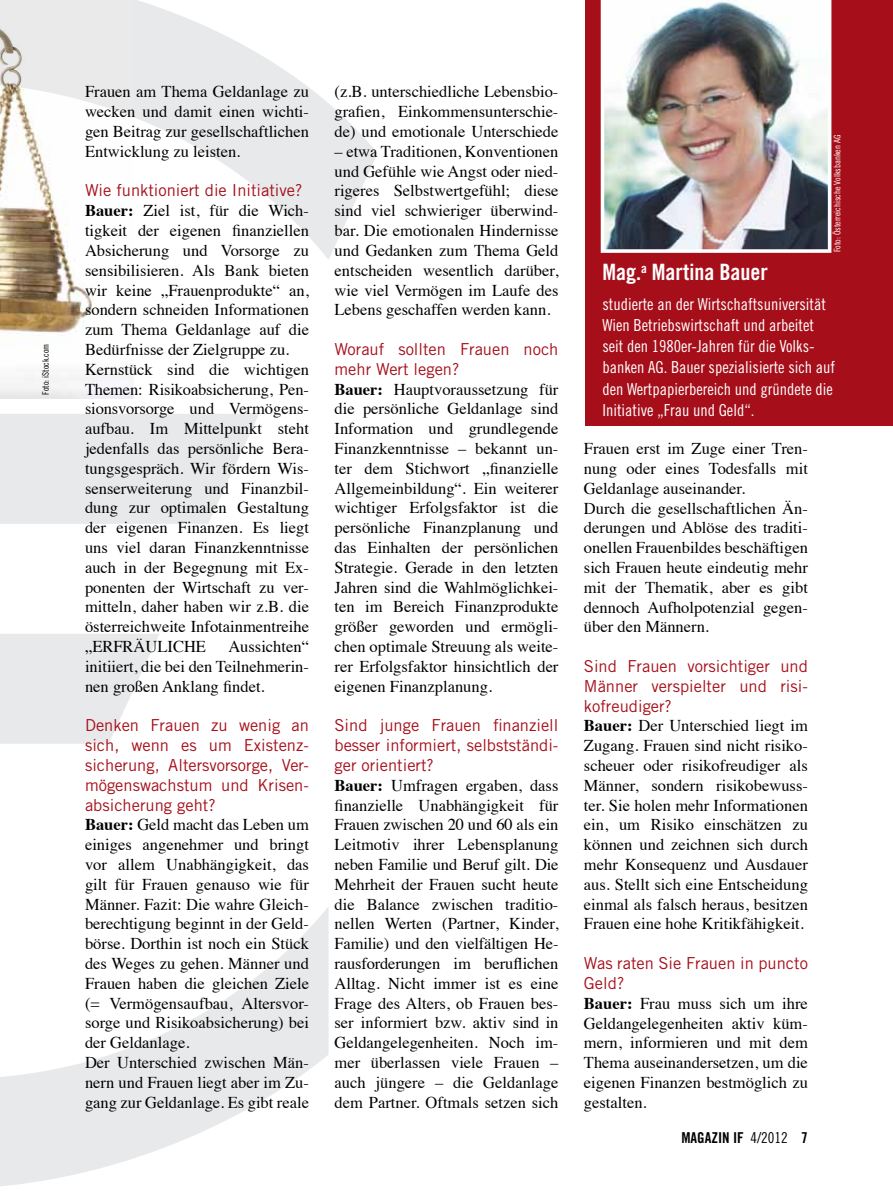
<style>
.page{position:relative;width:893px;height:1191px;background:#fff}
.page>*{position:absolute;margin:0;border:0;box-sizing:border-box;transform-origin:0 0}
.t1{font:22.5px "Trade Gothic Bold Cond Twenty";color:#fff}
.t2{font:16.5px/19.8px "Times";color:#000;text-align:justify}
.t3{font:16.5px/19.8px "Trade Gothic";color:#a60f1a;text-align:justify}
.t4{font:16.5px/21px "Trade Gothic Cond Eighteen";color:#fff}
.t5{font:15px "Trade Gothic Bold Cond Twenty";color:#000}
.t6{font:9px "Trade Gothic Cond Eighteen";color:#fff}
.t7{font:9px "Trade Gothic Cond Eighteen";color:#000}
.s1{font-weight:700}
.s2{font-family:"Trade Gothic Cond Eighteen"}
</style>
<div class="page">
<img style="left:0;top:0;width:134px;height:398px">
<div style="left:585px;top:0;width:308px;height:425px;background:#a60f1a"></div>
<img style="left:601px;top:0;width:230px;height:253px">
<p class="t7" style="left:40px;top:394px;width:53px;rotate:-90deg">Foto: istock.com</p>
<p class="t2" style="left:85px;top:81px;width:225px">Frauen am Thema Geldanlage zu wecken und damit einen wichti&shy;gen Beitrag zur gesellschaftlichen Entwicklung zu leisten.</p>
<p class="t3" style="left:85px;top:180px;width:219px">Wie funktioniert die Initiative?</p>
<p class="t2" style="left:85px;top:199px;width:225px;text-align:left"><span class="s1">Bauer:</span> Ziel ist, für die Wich&shy;tigkeit der eigenen finanziellen<br>Absicherung und Vorsorge zu sensibilisieren. Als Bank bieten wir keine „Frauenprodukte“ an, sondern schneiden Informationen zum Thema Geldanlage auf die<br>Bedürfnisse der Zielgruppe zu.<br>Kernstück sind die wichtigen<br>Themen: Risikoabsicherung, Pen&shy;sionsvorsorge und Vermögens&shy;aufbau. Im Mittelpunkt steht jedenfalls das persönliche Bera&shy;tungsgespräch. Wir fördern Wis&shy;senserweiterung und Finanzbil&shy;dung zur optimalen Gestaltung der eigenen Finanzen. Es liegt uns viel daran Finanzkenntnisse auch in der Begegnung mit Ex&shy;ponenten der Wirtschaft zu ver&shy;mitteln, daher haben wir z.B. die österreichweite Infotainmentreihe „ERFRÄULICHE</p>
<p class="t2" style="left:85px;top:635px;width:225px;text-indent:143px">Aussichten“ initiiert, die bei den Teilnehmerin&shy;nen großen Anklang findet.</p>
<p class="t3" style="left:85px;top:715px;width:225px">Denken Frauen zu wenig an sich, wenn es um Existenz&shy;sicherung, Altersvorsorge, Ver&shy;mögenswachstum und Krisen&shy;absicherung geht?</p>
<p class="t2" style="left:85px;top:813px;width:225px;text-align:left"><span class="s1">Bauer:</span> Geld macht das Leben um einiges angenehmer und bringt vor allem Unabhängigkeit, das gilt für Frauen genauso wie für<br>Männer. Fazit: Die wahre Gleich&shy;berechtigung beginnt in der Geld&shy;börse. Dorthin ist noch ein Stück des Weges zu gehen. Männer und<br>Frauen haben die gleichen Ziele (= Vermögensaufbau, Altersvor&shy;sorge und Risikoabsicherung) bei der Geldanlage.<br>Der Unterschied zwischen Män&shy;nern und Frauen liegt aber im Zu&shy;gang zur Geldanlage. Es gibt reale</p>
<p class="t2" style="left:334px;top:81px;width:225px">(z.B. unterschiedliche Lebensbio&shy;grafien, Einkommensunterschie&shy;de) und emotionale Unterschiede</p>
<p class="t2" style="left:334px;top:140px;width:225px">– etwa Traditionen, Konventionen und Gefühle wie Angst oder nied&shy;rigeres Selbstwertgefühl; diese sind viel schwieriger überwind&shy;bar. Die emotionalen Hindernisse und Gedanken zum Thema Geld entscheiden wesentlich darüber, wie viel Vermögen im Laufe des Lebens geschaffen werden kann.</p>
<p class="t3" style="left:334px;top:339px;width:225px">Worauf sollten Frauen noch mehr Wert legen?</p>
<p class="t2" style="left:334px;top:378px;width:225px"><span class="s1">Bauer:</span> Hauptvoraussetzung für die persönliche Geldanlage sind Information und grundlegende Finanzkenntnisse – bekannt un&shy;ter dem Stichwort „finanzielle Allgemeinbildung“. Ein weiterer wichtiger Erfolgsfaktor ist die persönliche Finanzplanung und das Einhalten der persönlichen Strategie. Gerade in den letzten Jahren sind die Wahlmöglichkei&shy;ten im Bereich Finanzprodukte größer geworden und ermögli&shy;chen optimale Streuung als weite&shy;rer Erfolgsfaktor hinsichtlich der eigenen Finanzplanung.</p>
<p class="t3" style="left:334px;top:715px;width:225px">Sind junge Frauen finanziell besser informiert, selbstständi&shy;ger orientiert?</p>
<p class="t2" style="left:334px;top:774px;width:225px"><span class="s1">Bauer:</span> Umfragen ergaben, dass finanzielle Unabhängigkeit für Frauen zwischen 20 und 60 als ein Leitmotiv ihrer Lebensplanung neben Familie und Beruf gilt. Die Mehrheit der Frauen sucht heute die Balance zwischen traditio&shy;nellen Werten (Partner, Kinder, Familie) und den vielfältigen He&shy;rausforderungen im beruflichen Alltag. Nicht immer ist es eine Frage des Alters, ob Frauen bes&shy;ser informiert bzw. aktiv sind in Geldangelegenheiten. Noch im&shy;mer überlassen viele Frauen – auch jüngere – die Geldanlage dem Partner. Oftmals setzen sich</p>
<p class="t6" style="left:832px;top:252px;width:119px;rotate:-90deg">Foto: Österreichische Volksbanken aG</p>
<h1 class="t1" style="left:602px;top:259px;width:167px">Mag.<sup>a</sup> Martina Bauer</h1>
<p class="t4" style="left:602px;top:294px;width:234px">studierte an der Wirtschaftsuniversität Wien Betriebswirtschaft und arbeitet seit den 1980er-Jahren für die Volks&shy;banken aG. Bauer spezialisierte sich auf den Wertpapierbereich und gründete die initiative „Frau und Geld“.</p>
<p class="t2" style="left:584px;top:437px;width:225px;text-align:left">Frauen erst im Zuge einer Tren&shy;nung oder eines Todesfalls mit<br>Geldanlage auseinander.<br>Durch die gesellschaftlichen Än&shy;derungen und Ablöse des traditi&shy;onellen Frauenbildes beschäftigen sich Frauen heute eindeutig mehr mit der Thematik, aber es gibt dennoch Aufholpotenzial gegen&shy;über den Männern.</p>
<p class="t3" style="left:584px;top:656px;width:225px">Sind Frauen vorsichtiger und Männer verspielter und risi&shy;kofreudiger?</p>
<p class="t2" style="left:584px;top:714px;width:225px"><span class="s1">Bauer:</span> Der Unterschied liegt im Zugang. Frauen sind nicht risiko&shy;scheuer oder risikofreudiger als Männer, sondern risikobewuss&shy;ter. Sie holen mehr Informationen ein, um Risiko einschätzen zu können und zeichnen sich durch mehr Konsequenz und Ausdauer aus. Stellt sich eine Entscheidung einmal als falsch heraus, besitzen Frauen eine hohe Kritikfähigkeit.</p>
<p class="t3" style="left:584px;top:953px;width:225px">Was raten Sie Frauen in puncto<br>Geld?</p>
<p class="t2" style="left:584px;top:991px;width:225px"><span class="s1">Bauer:</span> Frau muss sich um ihre Geldangelegenheiten aktiv küm&shy;mern, informieren und mit dem Thema auseinandersetzen, um die eigenen Finanzen bestmöglich zu gestalten.</p>
<p class="t5" style="left:681px;top:1128px;width:128px">MaGaZiN if <span class="s2">4/2012</span> 7</p>
</div>
